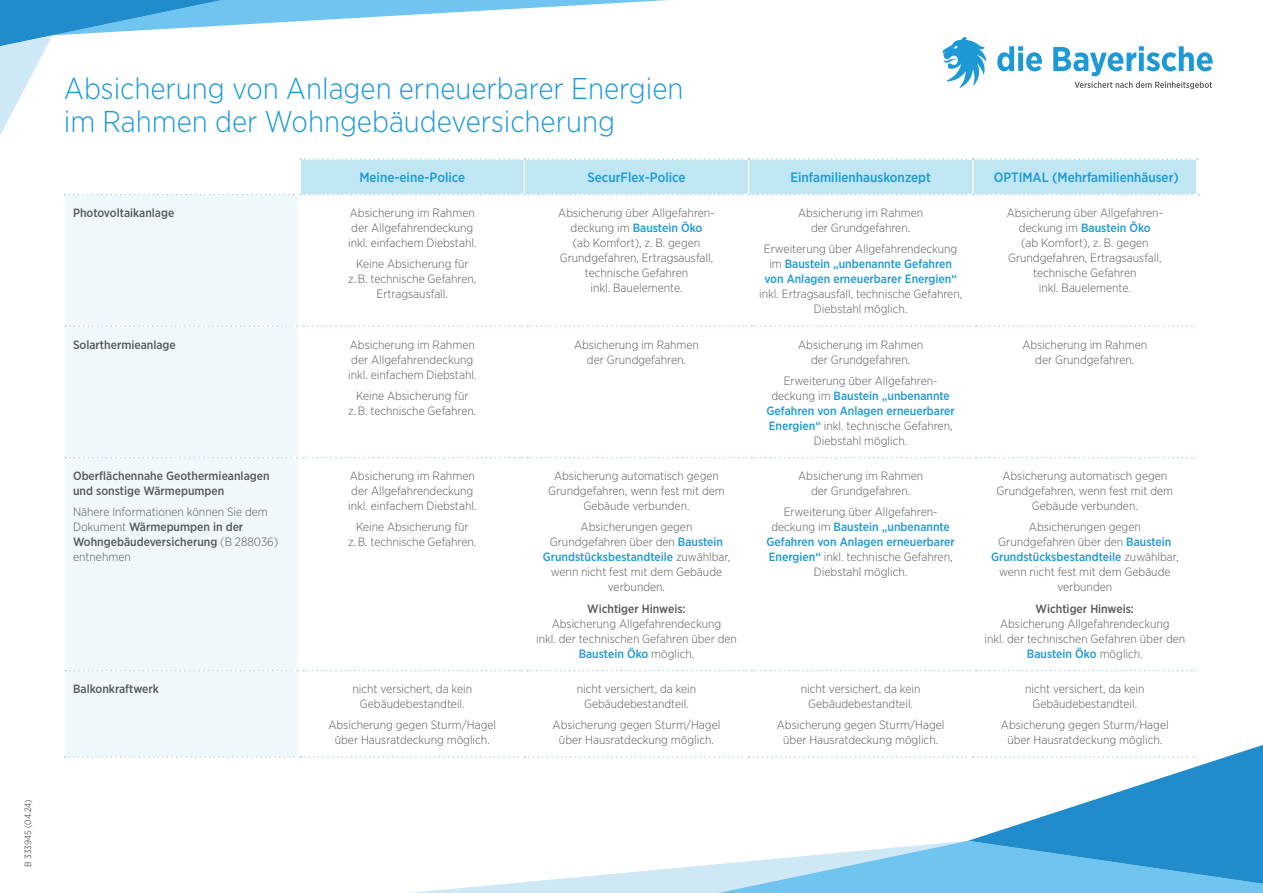
<style>
.page{position:relative;width:1263px;height:893px;background:#fff}
.page>*{position:absolute;margin:0;border:0;box-sizing:border-box;transform-origin:0 0}
._01_Headline{font:300 30px/33px "Gotham Narrow";color:#1d99d6}
.subhead_8_blau_medium{font:500 13.5px "Gotham Narrow";color:#1d99d6}
.fliess{font:500 13.5px "Gotham Narrow";color:#1d99d6}
.fliess-2{font:300 12px/15px "Gotham Narrow";color:#57585a;text-align:center}
.fliess-3{font:500 12px/15px "Gotham Narrow";color:#57585a}
.t1{font:300 9px "Gotham Narrow";color:#231f20}
.s1{font-weight:500;color:#1d99d6}
.s2{font-weight:500}
</style>
<div class="page">
<svg style="left:0;top:0;width:668px;height:135px"></svg>
<svg style="left:997px;top:46px;width:45px;height:25px"></svg>
<svg style="left:1053px;top:46px;width:159px;height:30px"></svg>
<svg style="left:1074px;top:82px;width:138px;height:7px"></svg>
<svg style="left:942px;top:37px;width:45px;height:51px"></svg>
<div style="left:65px;top:195px;width:233px;height:550px;background:#eff9fc"></div>
<svg style="left:65px;top:325px;width:1130px;height:2px"></svg>
<svg style="left:65px;top:457px;width:1130px;height:1px"></svg>
<svg style="left:65px;top:670px;width:1130px;height:1px"></svg>
<svg style="left:65px;top:158px;width:1134px;height:37px"></svg>
<hr style="left:299px;top:160px;width:2px;height:34px;background:#fff">
<hr style="left:524px;top:160px;width:1px;height:34px;background:#fff">
<hr style="left:748px;top:160px;width:1px;height:34px;background:#fff">
<hr style="left:972px;top:160px;width:1px;height:34px;background:#fff">
<hr style="left:1196px;top:160px;width:2px;height:34px;background:#fff">
<div style="left:522px;top:195px;width:5px;height:131px;background:#fff"></div>
<div style="left:746px;top:195px;width:5px;height:131px;background:#fff"></div>
<div style="left:970px;top:195px;width:5px;height:131px;background:#fff"></div>
<div style="left:522px;top:326px;width:5px;height:132px;background:#fff"></div>
<div style="left:746px;top:326px;width:5px;height:132px;background:#fff"></div>
<div style="left:970px;top:326px;width:5px;height:132px;background:#fff"></div>
<div style="left:522px;top:670px;width:5px;height:86px;background:#fff"></div>
<div style="left:746px;top:670px;width:5px;height:86px;background:#fff"></div>
<div style="left:970px;top:670px;width:5px;height:86px;background:#fff"></div>
<hr style="left:298px;top:195px;width:4px;height:131px;background:#fff">
<hr style="left:298px;top:326px;width:4px;height:132px;background:#fff">
<hr style="left:298px;top:670px;width:4px;height:86px;background:#fff">
<svg style="left:64px;top:745px;width:1199px;height:148px"></svg>
<p class="t1" style="left:22px;top:867px;width:69px;rotate:-90deg">B 333945 (04.24)</p>
<p class="_01_Headline" style="left:64px;top:71px;width:621px">Absicherung von Anlagen erneuerbarer Energien im Rahmen der Wohngebäudeversicherung</p>
<p class="subhead_8_blau_medium" style="left:359px;top:169px;width:107px">Meine-eine-Police</p>
<p class="subhead_8_blau_medium" style="left:587px;top:169px;width:100px">SecurFlex-Police</p>
<p class="subhead_8_blau_medium" style="left:790px;top:169px;width:142px">Einfamilienhauskonzept</p>
<p class="fliess" style="left:994px;top:169px;width:187px">OPTIMAL (Mehrfamilienhäuser)</p>
<p class="fliess-3" style="left:73px;top:205px;width:103px">Photovoltaikanlage</p>
<p class="fliess-2" style="left:348px;top:205px;width:130px;text-align:left">Absicherung im Rahmen der Allgefahrendeckung inkl. einfachem Diebstahl.</p>
<p class="fliess-2" style="left:348px;top:256px;width:130px">Keine Absicherung für<br>z. B. technische Gefahren,<br>Ertragsausfall.</p>
<p class="fliess-2" style="left:558px;top:205px;width:158px">Absicherung über Allgefahren&shy;deckung im <span class="s1">Baustein Öko<br></span>(ab Komfort), z. B. gegen<br>Grundgefahren, Ertragsausfall, technische Gefahren<br>inkl. Bauelemente.</p>
<p class="fliess-2" style="left:798px;top:205px;width:126px">Absicherung im Rahmen der Grundgefahren.</p>
<p class="fliess-2" style="left:1007px;top:205px;width:158px">Absicherung über Allgefahren&shy;deckung im <span class="s1">Baustein Öko<br></span>(ab Komfort), z. B. gegen<br>Grundgefahren, Ertragsausfall, technische Gefahren<br>inkl. Bauelemente.</p>
<p class="fliess-2" style="left:759px;top:241px;width:205px">Erweiterung über Allgefahrendeckung im <span class="s1">Baustein „unbenannte Gefahren von Anlagen erneuerbarer Energien“ </span>inkl. Ertragsausfall, technische Gefahren, Diebstahl möglich.</p>
<p class="fliess-3" style="left:73px;top:337px;width:104px">Solarthermieanlage</p>
<p class="fliess-2" style="left:348px;top:336px;width:130px;text-align:left">Absicherung im Rahmen der Allgefahrendeckung inkl. einfachem Diebstahl.</p>
<p class="fliess-2" style="left:348px;top:388px;width:130px">Keine Absicherung für<br>z. B. technische Gefahren.</p>
<p class="fliess-3" style="left:73px;top:468px;width:198px">Oberflächennahe Geothermieanlagen und sonstige Wärmepumpen</p>
<p class="fliess-2" style="left:73px;top:504px;width:207px;text-align:left">Nähere Informationen können Sie dem<br>Dokument <span class="s2">Wärmepumpen in der<br>Wohngebäudeversicherung</span> (B 288036) entnehmen</p>
<p class="fliess-2" style="left:348px;top:468px;width:130px;text-align:left">Absicherung im Rahmen der Allgefahrendeckung inkl. einfachem Diebstahl.</p>
<p class="fliess-2" style="left:348px;top:519px;width:130px">Keine Absicherung für<br>z. B. technische Gefahren.</p>
<p class="fliess-3" style="left:73px;top:681px;width:87px">Balkonkraftwerk</p>
<p class="fliess-2" style="left:352px;top:681px;width:121px">nicht versichert, da kein<br>Gebäudebestandteil.</p>
<p class="fliess-2" style="left:328px;top:717px;width:169px">Absicherung gegen Sturm/Hagel über Hausratdeckung möglich.</p>
<p class="fliess-2" style="left:574px;top:336px;width:126px">Absicherung im Rahmen der Grundgefahren.</p>
<p class="fliess-2" style="left:798px;top:336px;width:126px">Absicherung im Rahmen der Grundgefahren.</p>
<p class="fliess-2" style="left:766px;top:373px;width:190px">Erweiterung über Allgefahren&shy;deckung im <span class="s1">Baustein „unbenannte<br>Gefahren von Anlagen erneuerbarer<br>Energien“</span> inkl. technische Gefahren,<br>Diebstahl möglich.</p>
<p class="fliess-2" style="left:548px;top:468px;width:178px">Absicherung automatisch gegen<br>Grundgefahren, wenn fest mit dem<br>Gebäude verbunden.</p>
<p class="fliess-2" style="left:543px;top:519px;width:189px">Absicherungen gegen<br>Grundgefahren über den <span class="s1">Baustein<br>Grundstücksbestandteile</span> zuwählbar, wenn nicht fest mit dem Gebäude verbunden.</p>
<p class="fliess-2" style="left:536px;top:601px;width:202px"><span class="s2">Wichtiger Hinweis:<br></span>Absicherung Allgefahrendeckung<br>inkl. der technischen Gefahren über den<br><span class="s1">Baustein Öko</span> möglich.</p>
<p class="fliess-2" style="left:577px;top:681px;width:121px">nicht versichert, da kein<br>Gebäudebestandteil.</p>
<p class="fliess-2" style="left:553px;top:717px;width:169px">Absicherung gegen Sturm/Hagel über Hausratdeckung möglich.</p>
<p class="fliess-2" style="left:798px;top:468px;width:126px">Absicherung im Rahmen der Grundgefahren.</p>
<p class="fliess-2" style="left:766px;top:504px;width:190px">Erweiterung über Allgefahren&shy;deckung im <span class="s1">Baustein „unbenannte<br>Gefahren von Anlagen erneuerbarer<br>Energien“</span> inkl. technische Gefahren,<br>Diebstahl möglich.</p>
<p class="fliess-2" style="left:801px;top:681px;width:121px">nicht versichert, da kein<br>Gebäudebestandteil.</p>
<p class="fliess-2" style="left:777px;top:717px;width:169px">Absicherung gegen Sturm/Hagel über Hausratdeckung möglich.</p>
<p class="fliess-2" style="left:1022px;top:336px;width:126px">Absicherung im Rahmen der Grundgefahren.</p>
<p class="fliess-2" style="left:996px;top:468px;width:178px">Absicherung automatisch gegen<br>Grundgefahren, wenn fest mit dem<br>Gebäude verbunden.</p>
<p class="fliess-2" style="left:991px;top:519px;width:189px">Absicherungen gegen<br>Grundgefahren über den <span class="s1">Baustein<br>Grundstücksbestandteile</span> zuwählbar, wenn nicht fest mit dem Gebäude verbunden</p>
<p class="fliess-2" style="left:984px;top:601px;width:202px"><span class="s2">Wichtiger Hinweis:<br></span>Absicherung Allgefahrendeckung<br>inkl. der technischen Gefahren über den<br><span class="s1">Baustein Öko</span> möglich.</p>
<p class="fliess-2" style="left:1025px;top:681px;width:121px">nicht versichert, da kein<br>Gebäudebestandteil.</p>
<p class="fliess-2" style="left:1001px;top:717px;width:169px">Absicherung gegen Sturm/Hagel über Hausratdeckung möglich.</p>
</div>
